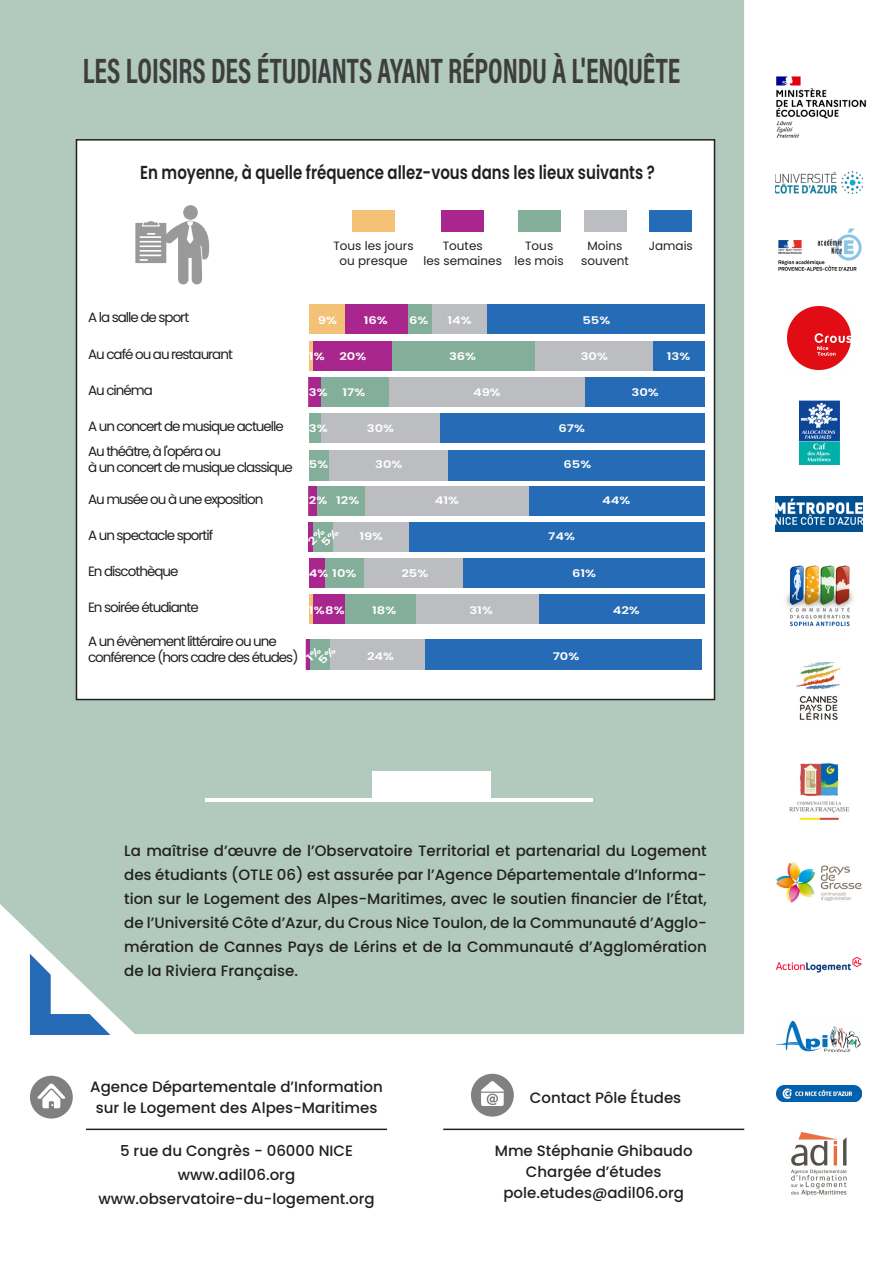
<style>
.page{position:relative;width:893px;height:1263px;background:#fff}
.page>*{position:absolute;margin:0;border:0;box-sizing:border-box;transform-origin:0 0}
.t1{font:35.7px "Acumin Variable Concept";color:#3e3e3f;scale:.8 1}
.t2{font:600 18.75px "Poppins";color:#231f20;scale:.8 1}
.t3{font:500 15px/24px "Poppins";color:#231f20;text-align:center}
.t4{font:13.5px/16.2px "Poppins";letter-spacing:-.075em;color:#231f20}
.t5{font:12px/14.4px "Poppins";color:#231f20;text-align:center}
.t6{font:600 10.5px/10.6px "Poppins";color:#fff;scale:1.25 1}
</style>
<div class="page">
<div style="left:0;top:0;width:744px;height:1034px;background:#b1cabd"></div>
<hr style="left:205px;top:798px;width:388px;height:3px;background:#fff">
<div style="left:372px;top:771px;width:118px;height:30px;background:#fff"></div>
<div style="left:76px;top:140px;width:638px;height:559px;background:#fff"></div>
<div style="left:425px;top:640px;width:277px;height:30px;background:#266bb5"></div>
<div style="left:330px;top:640px;width:95px;height:30px;background:#bcbdc0"></div>
<div style="left:310px;top:640px;width:20px;height:30px;background:#83ae9a"></div>
<hr style="left:306px;top:640px;width:4px;height:30px;background:#a9268f">
<div style="left:352px;top:211px;width:43px;height:21px;background:#f4c276"></div>
<div style="left:441px;top:211px;width:43px;height:21px;background:#a9268f"></div>
<div style="left:518px;top:211px;width:42px;height:21px;background:#83ae9a"></div>
<div style="left:584px;top:211px;width:42px;height:21px;background:#bcbdc0"></div>
<div style="left:650px;top:211px;width:42px;height:21px;background:#266bb5"></div>
<svg style="left:135px;top:205px;width:75px;height:79px"></svg>
<div style="left:487px;top:304px;width:218px;height:30px;background:#266bb5"></div>
<div style="left:432px;top:304px;width:55px;height:30px;background:#bcbdc0"></div>
<div style="left:408px;top:304px;width:24px;height:30px;background:#83ae9a"></div>
<div style="left:344px;top:304px;width:64px;height:30px;background:#a9268f"></div>
<div style="left:309px;top:304px;width:35px;height:30px;background:#f4c276"></div>
<div style="left:585px;top:377px;width:120px;height:30px;background:#266bb5"></div>
<div style="left:389px;top:377px;width:196px;height:30px;background:#bcbdc0"></div>
<div style="left:321px;top:377px;width:68px;height:30px;background:#83ae9a"></div>
<div style="left:309px;top:377px;width:12px;height:30px;background:#a9268f"></div>
<div style="left:440px;top:413px;width:265px;height:30px;background:#266bb5"></div>
<div style="left:319px;top:413px;width:121px;height:30px;background:#bcbdc0"></div>
<div style="left:309px;top:413px;width:12px;height:30px;background:#83ae9a"></div>
<div style="left:529px;top:486px;width:176px;height:29px;background:#266bb5"></div>
<div style="left:365px;top:486px;width:164px;height:29px;background:#bcbdc0"></div>
<div style="left:317px;top:486px;width:48px;height:29px;background:#83ae9a"></div>
<div style="left:309px;top:486px;width:8px;height:29px;background:#a9268f"></div>
<div style="left:409px;top:522px;width:296px;height:30px;background:#266bb5"></div>
<div style="left:333px;top:522px;width:76px;height:30px;background:#bcbdc0"></div>
<div style="left:313px;top:522px;width:20px;height:30px;background:#83ae9a"></div>
<hr style="left:309px;top:522px;width:4px;height:30px;background:#a9268f">
<div style="left:463px;top:558px;width:242px;height:30px;background:#266bb5"></div>
<div style="left:364px;top:558px;width:99px;height:30px;background:#bcbdc0"></div>
<div style="left:322px;top:558px;width:42px;height:30px;background:#83ae9a"></div>
<div style="left:309px;top:558px;width:16px;height:30px;background:#a9268f"></div>
<div style="left:538px;top:594px;width:167px;height:30px;background:#266bb5"></div>
<div style="left:416px;top:594px;width:122px;height:30px;background:#bcbdc0"></div>
<div style="left:344px;top:594px;width:72px;height:30px;background:#83ae9a"></div>
<div style="left:313px;top:594px;width:31px;height:30px;background:#a9268f"></div>
<hr style="left:309px;top:594px;width:4px;height:30px;background:#f4c276">
<div style="left:448px;top:450px;width:257px;height:30px;background:#266bb5"></div>
<div style="left:329px;top:450px;width:119px;height:30px;background:#bcbdc0"></div>
<div style="left:309px;top:450px;width:20px;height:30px;background:#83ae9a"></div>
<div style="left:653px;top:341px;width:52px;height:29px;background:#266bb5"></div>
<div style="left:535px;top:341px;width:118px;height:29px;background:#bcbdc0"></div>
<div style="left:392px;top:341px;width:143px;height:29px;background:#83ae9a"></div>
<div style="left:313px;top:341px;width:79px;height:29px;background:#a9268f"></div>
<hr style="left:309px;top:341px;width:4px;height:29px;background:#f4c276">
<div style="left:30px;top:1076px;width:43px;height:42px;background:#808080;border-radius:50%"></div>
<hr style="left:86px;top:1128px;width:301px;height:2px;background:#231f20">
<hr style="left:443px;top:1128px;width:301px;height:2px;background:#231f20">
<div style="left:471px;top:1074px;width:43px;height:42px;background:#808080;border-radius:50%"></div>
<svg style="left:481px;top:1081px;width:23px;height:25px"></svg>
<img style="left:776px;top:1021px;width:85px;height:32px">
<img style="left:775px;top:956px;width:87px;height:17px">
<img style="left:776px;top:862px;width:86px;height:41px">
<img style="left:789px;top:763px;width:61px;height:57px">
<img style="left:791px;top:1133px;width:56px;height:63px">
<img style="left:787px;top:306px;width:64px;height:63px">
<img style="left:785px;top:565px;width:69px;height:62px">
<img style="left:775px;top:496px;width:88px;height:35px">
<img style="left:799px;top:401px;width:40px;height:64px">
<img style="left:796px;top:662px;width:45px;height:58px">
<img style="left:777px;top:1085px;width:84px;height:16px">
<img style="left:776px;top:76px;width:91px;height:62px">
<img style="left:775px;top:172px;width:88px;height:22px">
<img style="left:778px;top:228px;width:84px;height:43px">
<svg style="left:0;top:847px;width:172px;height:261px"></svg>
<h1 class="t1" style="left:83px;top:46px;width:749px">LES LOISIRS DES ÉTUDIANTS AYANT RÉPONDU À L'ENQUÊTE</h1>
<p class="t2" style="left:140px;top:162px;width:645px">En moyenne, à quelle fréquence allez-vous dans les lieux suivants ?</p>
<p class="t5" style="left:333px;top:239px;width:82px">Tous les jours ou presque</p>
<p class="t5" style="left:424px;top:239px;width:80px">Toutes<br>les semaines</p>
<p class="t5" style="left:515px;top:239px;width:51px">Tous<br>les mois</p>
<p class="t5" style="left:581px;top:239px;width:49px">Moins souvent</p>
<p class="t5" style="left:649px;top:239px;width:46px">Jamais</p>
<p class="t4" style="left:88px;top:310px;width:103px">A la salle de sport</p>
<p class="t6" style="left:318px;top:315px;width:17px">9%</p>
<p class="t6" style="left:364px;top:315px;width:21px">16%</p>
<p class="t6" style="left:409px;top:315px;width:17px">6%</p>
<p class="t6" style="left:447px;top:315px;width:21px">14%</p>
<p class="t6" style="left:582px;top:315px;width:24px">55%</p>
<p class="t4" style="left:88px;top:346px;width:146px">Au café ou au restaurant</p>
<p class="t4" style="left:88px;top:382px;width:66px">Au cinéma</p>
<p class="t4" style="left:88px;top:418px;width:197px">A un concert de musique actuelle</p>
<p class="t4" style="left:88px;top:443px;width:206px">Au théâtre, à l'opéra ou<br>à un concert de musique classique</p>
<p class="t4" style="left:88px;top:491px;width:177px">Au musée ou à une exposition</p>
<p class="t4" style="left:88px;top:527px;width:127px">A un spectacle sportif</p>
<p class="t4" style="left:88px;top:563px;width:92px">En discothèque</p>
<p class="t4" style="left:88px;top:599px;width:112px">En soirée étudiante</p>
<p class="t4" style="left:88px;top:633px;width:212px">A un évènement littéraire ou une conférence (hors cadre des études)</p>
<p class="t6" style="left:309px;top:351px;width:14px">1%</p>
<p class="t6" style="left:339px;top:351px;width:23px">20%</p>
<p class="t6" style="left:449px;top:351px;width:23px">36%</p>
<p class="t6" style="left:581px;top:351px;width:23px">30%</p>
<p class="t6" style="left:667px;top:351px;width:20px">13%</p>
<p class="t6" style="left:309px;top:387px;width:16px">3%</p>
<p class="t6" style="left:343px;top:387px;width:20px">17%</p>
<p class="t6" style="left:473px;top:387px;width:24px">49%</p>
<p class="t6" style="left:631px;top:387px;width:23px">30%</p>
<p class="t6" style="left:309px;top:423px;width:16px">3%</p>
<p class="t6" style="left:367px;top:423px;width:23px">30%</p>
<p class="t6" style="left:558px;top:423px;width:23px">67%</p>
<p class="t6" style="left:309px;top:459px;width:17px">5%</p>
<p class="t6" style="left:375px;top:459px;width:23px">30%</p>
<p class="t6" style="left:563px;top:459px;width:24px">65%</p>
<p class="t6" style="left:309px;top:495px;width:42px">2% 12%</p>
<p class="t6" style="left:435px;top:495px;width:21px">41%</p>
<p class="t6" style="left:602px;top:495px;width:24px">44%</p>
<p class="t6" style="left:359px;top:531px;width:21px">19%</p>
<p class="t6" style="left:548px;top:531px;width:23px">74%</p>
<p class="t6" style="left:312px;top:534px;width:17px;text-indent:-8px;rotate:-45deg">2%<br>5%</p>
<p class="t6" style="left:309px;top:568px;width:39px">4% 10%</p>
<p class="t6" style="left:401px;top:568px;width:23px">25%</p>
<p class="t6" style="left:572px;top:568px;width:21px">61%</p>
<p class="t6" style="left:309px;top:605px;width:30px">1%8%</p>
<p class="t6" style="left:372px;top:605px;width:21px">18%</p>
<p class="t6" style="left:469px;top:605px;width:20px">31%</p>
<p class="t6" style="left:613px;top:605px;width:23px">42%</p>
<p class="t6" style="left:367px;top:651px;width:23px">24%</p>
<p class="t6" style="left:553px;top:651px;width:23px">70%</p>
<p class="t6" style="left:309px;top:651px;width:17px;text-indent:-7px;rotate:-45deg">1%<br>5%</p>
<p class="t3" style="left:124px;top:838px;width:584px;text-align:justify">La maîtrise d’œuvre de l’Observatoire Territorial et partenarial du Logement des étudiants (OTLE 06) est assurée par l’Agence Départementale d’Informa&shy;tion sur le Logement des Alpes-Maritimes, avec le soutien financier de l’État, de l’Université Côte d’Azur, du Crous Nice Toulon, de la Communauté d’Agglo&shy;mération de Cannes Pays de Lérins et de la Communauté d’Agglomération de la Riviera Française.</p>
<p class="t3" style="left:90px;top:1076px;width:294px;line-height:21px">Agence Départementale d’Information sur le Logement des Alpes-Maritimes</p>
<p class="t3" style="left:98px;top:1139px;width:278px">5 rue du Congrès - 06000 NICE www.adil06.org www.observatoire-du-logement.org</p>
<p class="t3" style="left:530px;top:1085px;width:153px">Contact Pôle Études</p>
<p class="t3" style="left:495px;top:1141px;width:199px;line-height:21px">Mme Stéphanie Ghibaudo<br>Chargée d’études pole.etudes@adil06.org</p>
</div>
